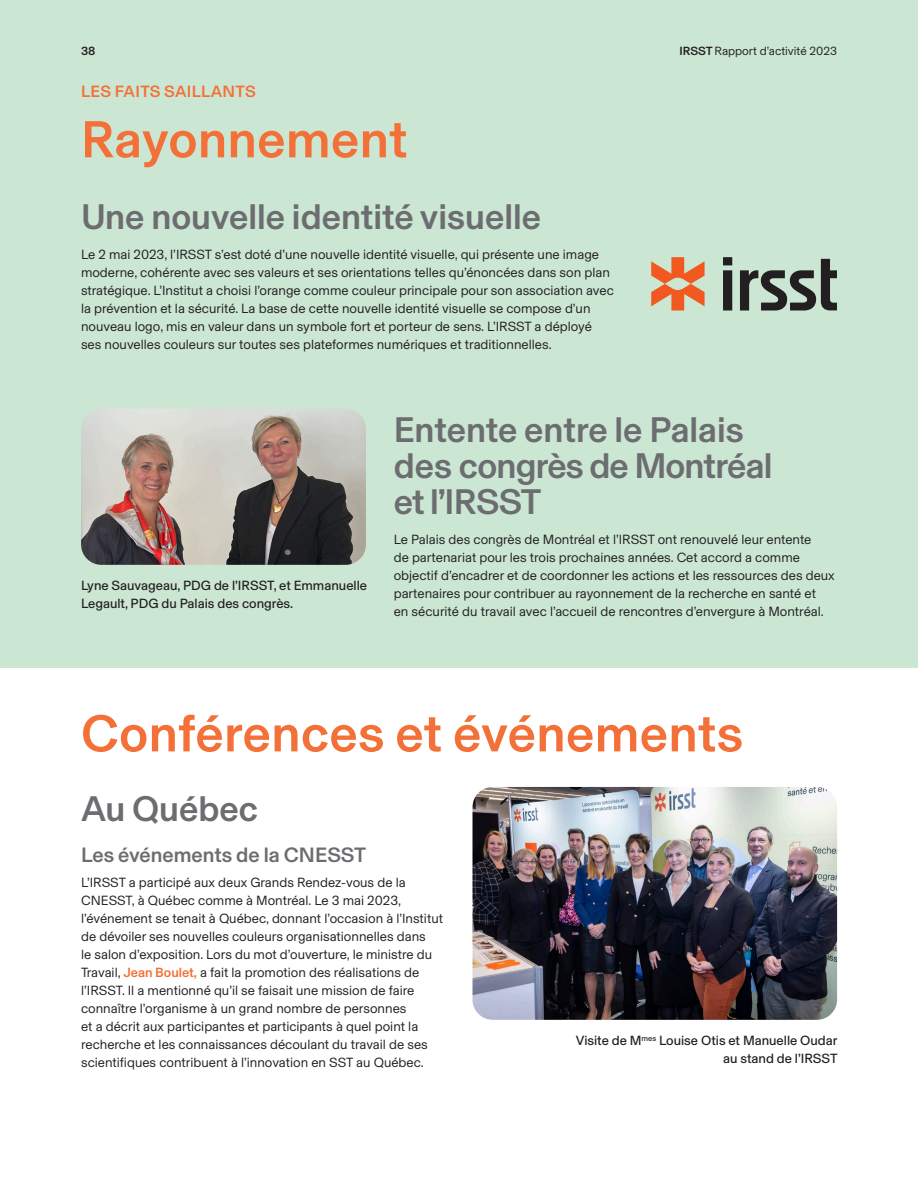
<style>
.page{position:relative;width:918px;height:1188px;background:#fff}
.page>*{position:absolute;margin:0;border:0;box-sizing:border-box;transform-origin:0 0}
.t1{font:500 52.5px "Basel Grotesk";letter-spacing:.01em;color:#f37138}
.t2{font:500 36px/36px "Basel Grotesk";letter-spacing:-.005em;color:#6c6d70}
.t3{font:500 21px "Basel Grotesk";color:#6c6d70}
.t4{font:500 16.5px "Basel Grotesk";letter-spacing:.02em;color:#f37138}
.t5{font:13.5px/18px "Basel Grotesk";color:#231f20}
.t6{font:13.5px/18px "Basel Grotesk";color:#231f20}
.t7{font:12px "Basel Grotesk";color:#231f20}
.t8{font:500 12px "Basel Grotesk";color:#231f20}
.s1{font-weight:500}
.s2{font-weight:500;color:#f37138}
</style>
<div class="page">
<div style="left:0;top:0;width:918px;height:668px;background:#cbe6d3"></div>
<img style="left:81px;top:409px;width:285px;height:156px">
<img style="left:472px;top:787px;width:365px;height:233px">
<svg style="left:723px;top:257px;width:114px;height:54px"></svg>
<svg style="left:651px;top:257px;width:54px;height:54px"></svg>
<p class="t8" style="left:81px;top:42px;width:16px">38</p>
<p class="t7" style="left:679px;top:42px;width:159px"><span class="s1">IRSST</span> Rapport d’activité 2023</p>
<p class="t4" style="left:81px;top:80px;width:176px">LES FAITS SAILLANTS</p>
<h1 class="t1" style="left:81px;top:103px;width:328px">Rayonnement</h1>
<h2 class="t2" style="left:81px;top:197px;width:462px">Une nouvelle identité visuelle</h2>
<p class="t5" style="left:81px;top:244px;width:534px">Le 2 mai 2023, l’IRSST s’est doté d’une nouvelle identité visuelle, qui présente une image moderne, cohérente avec ses valeurs et ses orientations telles qu’énoncées dans son plan stratégique. L’Institut a choisi l’orange comme couleur principale pour son association avec la prévention et la sécurité. La base de cette nouvelle identité visuelle se compose d’un nouveau logo, mis en valeur dans un symbole fort et porteur de sens. L’IRSST a déployé ses nouvelles couleurs sur toutes ses plateformes numériques et traditionnelles.</p>
<p class="t6" style="left:81px;top:576px;width:288px">Lyne Sauvageau, PDG de l’IRSST, et Emmanuelle<br>Legault, PDG du Palais des congrès.</p>
<h2 class="t2" style="left:394px;top:410px;width:380px">Entente entre le Palais des congrès de Montréal et l’IRSST</h2>
<p class="t5" style="left:394px;top:530px;width:443px">Le Palais des congrès de Montréal et l’IRSST ont renouvelé leur entente<br>de partenariat pour les trois prochaines années. Cet accord a comme objectif d’encadrer et de coordonner les actions et les ressources des deux partenaires pour contribuer au rayonnement de la recherche en santé et<br>en sécurité du travail avec l’accueil de rencontres d’envergure à Montréal.</p>
<h1 class="t1" style="left:81px;top:697px;width:664px">Conférences et événements</h1>
<h2 class="t2" style="left:81px;top:789px;width:178px">Au Québec</h2>
<h3 class="t3" style="left:81px;top:841px;width:287px">Les événements de la CNESST</h3>
<p class="t5" style="left:81px;top:873px;width:363px">L’IRSST a participé aux deux Grands Rendez-vous de la CNESST, à Québec comme à Montréal. Le 3 mai 2023, l’événement se tenait à Québec, donnant l’occasion à l’Institut de dévoiler ses nouvelles couleurs organisationnelles dans<br>le salon d’exposition. Lors du mot d’ouverture, le ministre du Travail, <span class="s2">Jean Boulet,</span> a fait la promotion des réalisations de l’IRSST. Il a mentionné qu’il se faisait une mission de faire connaître l’organisme à un grand nombre de personnes<br>et a décrit aux participantes et participants à quel point la recherche et les connaissances découlant du travail de ses scientifiques contribuent à l’innovation en SST au Québec.</p>
<p class="t6" style="left:576px;top:1031px;width:263px;text-align:right">Visite de M<sup>mes</sup> Louise Otis et Manuelle Oudar au stand de l’IRSST</p>
</div>
